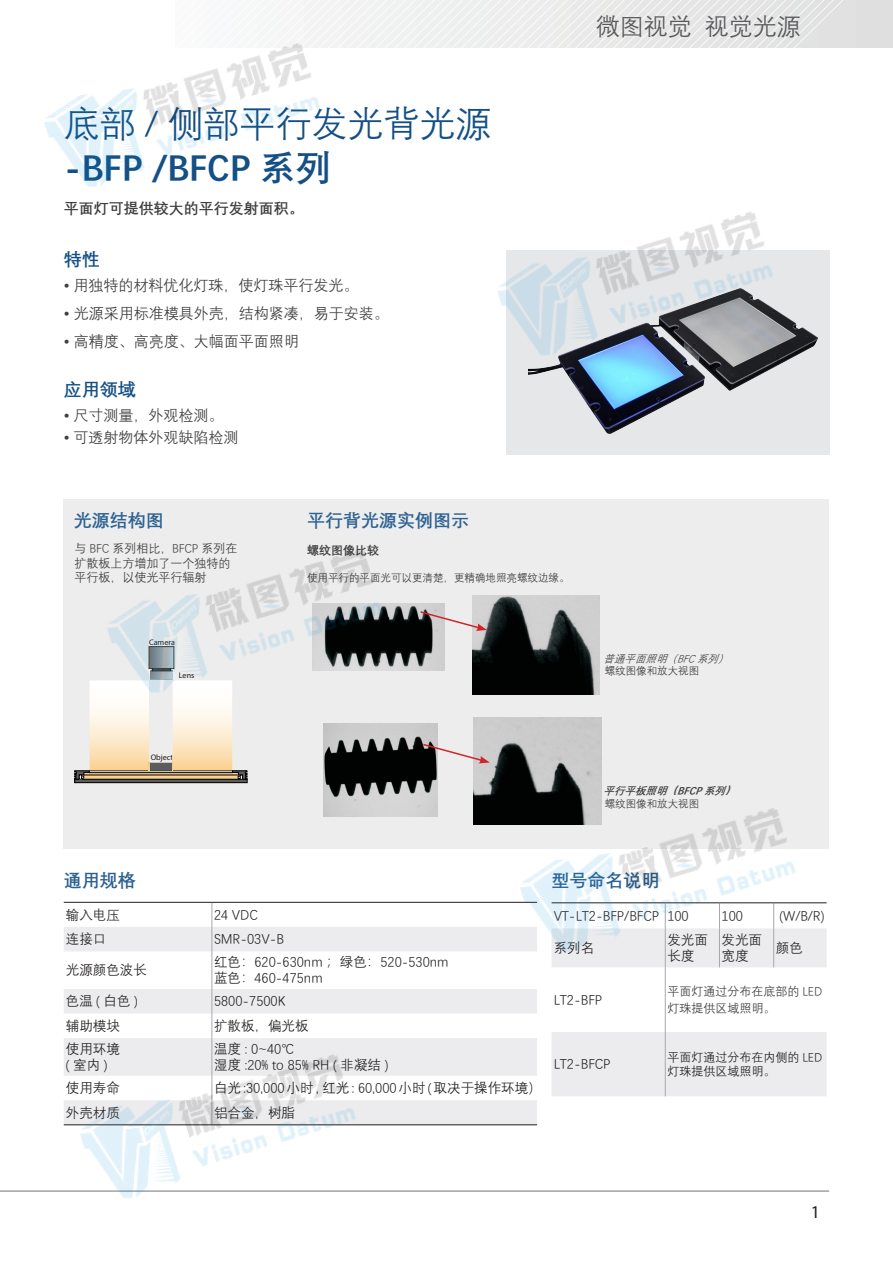
<style>
.page{position:relative;width:893px;height:1263px;background:#fff}
.page>*{position:absolute;margin:0;border:0;box-sizing:border-box;transform-origin:0 0}
.t1{font:36px "Deng Xian";color:#144f85}
.t2{font:700 36px "Deng Xian";color:#144f85}
.t3{font:24px "Deng Xian";color:#57585a}
.t4{font:700 18px "Deng Xian";color:#2c6191}
.t5{font:700 18px "Deng Xian";color:#144f85}
.t6{font:18px "Myriad Pro";color:#231f20}
.t7{font:15px "Deng Xian";color:#3e3e3f}
.t8{font:700 15px "Deng Xian";color:#3e3e3f}
.t9{font:13.5px/16.2px "Deng Xian";color:#231f20}
.t10{font:12px/14.4px "Deng Xian";color:#3e3e3f}
.t11{font:12px/14.4px "Deng Xian";color:#231f20}
.t12{font:700 12px "Deng Xian";color:#3e3e3f}
.t13{font:10.5px "Deng Xian";color:#3e3e3f}
.t14{font:italic 700 10.5px "Deng Xian";color:#3e3e3f}
.t15{font:italic 10.5px "Deng Xian";color:#3e3e3f}
.t16{font:8.1px "Myriad Pro";color:#241714}
</style>
<div class="page">
<img style="left:0;top:0;width:893px;height:1198px">
<p class="t1" style="left:64px;top:101px;width:429px">底部 / 侧部平行发光背光源</p>
<p class="t2" style="left:64px;top:143px;width:269px">-BFP /BFCP 系列</p>
<p class="t8" style="left:64px;top:199px;width:241px">平面灯可提供较大的平行发射面积。</p>
<p class="t5" style="left:64px;top:247px;width:37px">特性</p>
<p class="t7" style="left:64px;top:276px;width:296px">• 用独特的材料优化灯珠，使灯珠平行发光。</p>
<p class="t7" style="left:64px;top:304px;width:327px">• 光源采用标准模具外壳，结构紧凑，易于安装。</p>
<p class="t7" style="left:64px;top:332px;width:237px">• 高精度、高亮度、大幅面平面照明</p>
<p class="t5" style="left:64px;top:377px;width:73px">应用领域</p>
<p class="t7" style="left:64px;top:406px;width:161px">• 尺寸测量，外观检测。</p>
<p class="t7" style="left:64px;top:428px;width:176px">• 可透射物体外观缺陷检测</p>
<p class="t4" style="left:74px;top:509px;width:91px">光源结构图</p>
<p class="t4" style="left:307px;top:509px;width:164px">平行背光源实例图示</p>
<p class="t10" style="left:75px;top:541px;width:164px">与 BFC 系列相比，BFCP 系列在扩散板上方增加了一个独特的平行板，以使光平行辐射</p>
<p class="t12" style="left:307px;top:542px;width:73px">螺纹图像比较</p>
<p class="t13" style="left:307px;top:571px;width:264px">使用平行的平面光可以更清楚，更精确地照亮螺纹边缘。</p>
<p class="t16" style="left:149px;top:637px;width:27px">Camera</p>
<p class="t16" style="left:179px;top:671px;width:17px">Lens</p>
<p class="t16" style="left:151px;top:753px;width:24px">Object</p>
<h2 class="t3" style="left:596px;top:11px;width:207px">微图视觉 视觉光源</h2>
<p class="t15" style="left:604px;top:652px;width:131px">普通平面照明（BFC 系列）</p>
<p class="t13" style="left:605px;top:664px;width:96px">螺纹图像和放大视图</p>
<p class="t14" style="left:604px;top:784px;width:138px">平行平板照明（BFCP 系列）</p>
<p class="t13" style="left:605px;top:796px;width:96px">螺纹图像和放大视图</p>
<p class="t4" style="left:64px;top:869px;width:73px">通用规格</p>
<p class="t4" style="left:552px;top:869px;width:109px">型号命名说明</p>
<p class="t9" style="left:554px;top:907px;width:107px">VT-LT2-BFP/BFCP</p>
<p class="t9" style="left:667px;top:907px;width:23px">100</p>
<p class="t9" style="left:722px;top:907px;width:23px">100</p>
<p class="t9" style="left:779px;top:907px;width:47px">(W/B/R)</p>
<p class="t9" style="left:554px;top:939px;width:42px">系列名</p>
<p class="t9" style="left:667px;top:931px;width:42px">发光面长度</p>
<p class="t9" style="left:722px;top:931px;width:42px">发光面宽度</p>
<p class="t9" style="left:776px;top:939px;width:28px">颜色</p>
<p class="t9" style="left:554px;top:991px;width:50px">LT2-BFP</p>
<p class="t10" style="left:667px;top:983px;width:156px;line-height:16.5px">平面灯通过分布在底部的 LED灯珠提供区域照明。</p>
<p class="t9" style="left:66px;top:906px;width:55px">输入电压</p>
<p class="t9" style="left:214px;top:906px;width:45px">24 VDC</p>
<p class="t9" style="left:66px;top:930px;width:42px">连接口</p>
<p class="t9" style="left:214px;top:930px;width:71px">SMR-03V-B</p>
<p class="t9" style="left:66px;top:961px;width:82px">光源颜色波长</p>
<p class="t9" style="left:214px;top:953px;width:236px">红色：620-630nm ；绿色：520-530nm</p>
<p class="t9" style="left:214px;top:970px;width:110px">蓝色：460-475nm</p>
<p class="t9" style="left:66px;top:992px;width:74px">色温(白色)</p>
<p class="t9" style="left:214px;top:992px;width:73px">5800-7500K</p>
<p class="t9" style="left:66px;top:1017px;width:55px">辅助模块</p>
<p class="t9" style="left:214px;top:1017px;width:96px">扩散板，偏光板</p>
<p class="t9" style="left:66px;top:1040px;width:55px">使用环境</p>
<p class="t9" style="left:66px;top:1056px;width:43px">(室内)</p>
<p class="t9" style="left:214px;top:1040px;width:82px">温度 : 0~40℃</p>
<p class="t9" style="left:214px;top:1056px;width:176px">湿度 :20% to 85% RH ( 非凝结 )</p>
<p class="t9" style="left:554px;top:1055px;width:58px">LT2-BFCP</p>
<p class="t11" style="left:667px;top:1049px;width:156px">平面灯通过分布在内侧的 LED灯珠提供区域照明。</p>
<p class="t9" style="left:66px;top:1079px;width:55px">使用寿命</p>
<p class="t9" style="left:214px;top:1079px;width:329px">白光 :30,000 小时 , 红光 : 60,000 小时 ( 取决于操作环境）</p>
<p class="t9" style="left:66px;top:1104px;width:55px">外壳材质</p>
<p class="t9" style="left:214px;top:1104px;width:82px">铝合金，树脂</p>
<h3 class="t6" style="left:811px;top:1200px;width:11px">1</h3>
</div>
